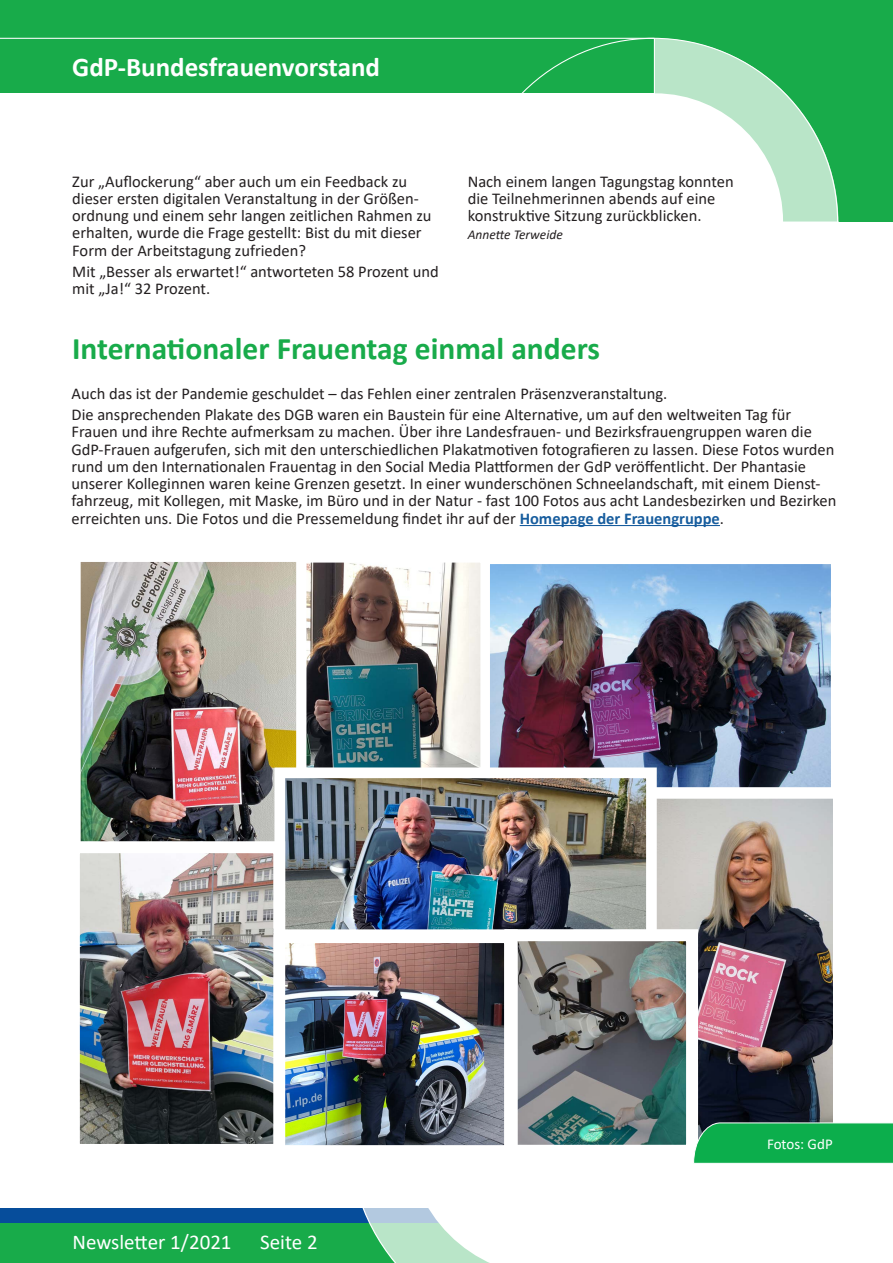
<style>
.page{position:relative;width:893px;height:1263px;background:#fff}
.page>*{position:absolute;margin:0;border:0;box-sizing:border-box;transform-origin:0 0}
.t1{font:700 31.5px "Calibri";color:#18ab4a}
.t2{font:700 27px "Calibri";color:#fff}
.t3{font:21px "Calibri";color:#fff}
.t4{font:16.5px/17.2px "Calibri";color:#231f20}
.t5{font:15px "Calibri";color:#fff}
.t6{font:italic 13.5px "Calibri";color:#231f20}
.s1{font-weight:700;color:#175d9e}
</style>
<div class="page">
<div style="left:0;top:1222px;width:553px;height:41px;background:#18ab4a"></div>
<div style="left:0;top:1208px;width:455px;height:14px;background:#064d9b"></div>
<svg style="left:349px;top:1208px;width:203px;height:55px"></svg>
<div style="left:0;top:0;width:893px;height:222px;background:#18ab4a"></div>
<div style="left:0;top:93px;width:655px;height:257px;background:#fff"></div>
<svg style="left:654px;top:38px;width:184px;height:184px"></svg>
<hr style="left:0;top:38px;width:654px;height:1px;background:#fff">
<img style="left:82px;top:563px;width:213px;height:278px">
<div style="left:72px;top:553px;width:233px;height:308px;border:9px solid #fff"></div>
<hr style="left:520px;top:525px;width:200px;height:1px;background:#175d9e">
<img style="left:490px;top:564px;width:340px;height:223px">
<img style="left:308px;top:564px;width:171px;height:203px">
<div style="left:298px;top:554px;width:191px;height:249px;border:9px solid #fff"></div>
<img style="left:657px;top:799px;width:175px;height:323px">
<div style="left:596px;top:787px;width:248px;height:370px;border:11px solid #fff"></div>
<img style="left:286px;top:779px;width:359px;height:150px">
<div style="left:274px;top:767px;width:383px;height:233px;border:11px solid #fff"></div>
<img style="left:285px;top:942px;width:400px;height:202px">
<div style="left:504px;top:929px;width:194px;height:228px;border:12px solid #fff"></div>
<div style="left:232px;top:929px;width:286px;height:230px;border:14px solid #fff"></div>
<img style="left:81px;top:854px;width:191px;height:289px">
<div style="left:68px;top:841px;width:217px;height:315px;border:12px solid #fff"></div>
<svg style="left:693px;top:1122px;width:200px;height:42px;background:#1eb158"></svg>
<h2 class="t2" style="left:72px;top:48px;width:309px">GdP-Bundesfrauenvorstand</h2>
<p class="t4" style="left:72px;top:172px;width:361px">Zur „Auflockerung“ aber auch um ein Feedback zu dieser ersten digitalen Veranstaltung in der Größen&shy;ordnung und einem sehr langen zeitlichen Rahmen zu erhalten, wurde die Frage gestellt: Bist du mit dieser Form der Arbeitstagung zufrieden?</p>
<p class="t4" style="left:72px;top:263px;width:368px">Mit „Besser als erwartet!“ antworteten 58 Prozent und mit „Ja!“ 32 Prozent.</p>
<p class="t4" style="left:468px;top:172px;width:267px">Nach einem langen Tagungstag konnten die Teilnehmerinnen abends auf eine konstruktive Sitzung zurückblicken.</p>
<p class="t6" style="left:468px;top:225px;width:97px">Annette Terweide</p>
<h1 class="t1" style="left:72px;top:326px;width:529px">Internationaler Frauentag einmal anders</h1>
<p class="t4" style="left:72px;top:382px;width:721px;line-height:21.5px">Auch das ist der Pandemie geschuldet – das Fehlen einer zentralen Präsenzveranstaltung.<br>Die ansprechenden Plakate des DGB waren ein Baustein für eine Alternative, um auf den weltweiten Tag für</p>
<p class="t4" style="left:72px;top:423px;width:766px">Frauen und ihre Rechte aufmerksam zu machen. Über ihre Landesfrauen- und Bezirksfrauengruppen waren die GdP-Frauen aufgerufen, sich mit den unterschiedlichen Plakatmotiven fotografieren zu lassen. Diese Fotos wurden rund um den Internationalen Frauentag in den Social Media Plattformen der GdP veröffentlicht. Der Phantasie unserer Kolleginnen waren keine Grenzen gesetzt. In einer wunderschönen Schneelandschaft, mit einem Dienst&shy;fahrzeug, mit Kollegen, mit Maske, im Büro und in der Natur - fast 100 Fotos aus acht Landesbezirken und Bezirken erreichten uns. Die Fotos und die Pressemeldung findet ihr auf der <span class="s1">Homepage der Frauengruppe</span>.</p>
<p class="t3" style="left:73px;top:1227px;width:161px">Newsletter 1/2021</p>
<p class="t3" style="left:260px;top:1227px;width:59px">Seite 2</p>
<p class="t5" style="left:767px;top:1133px;width:67px">Fotos: GdP</p>
</div>
